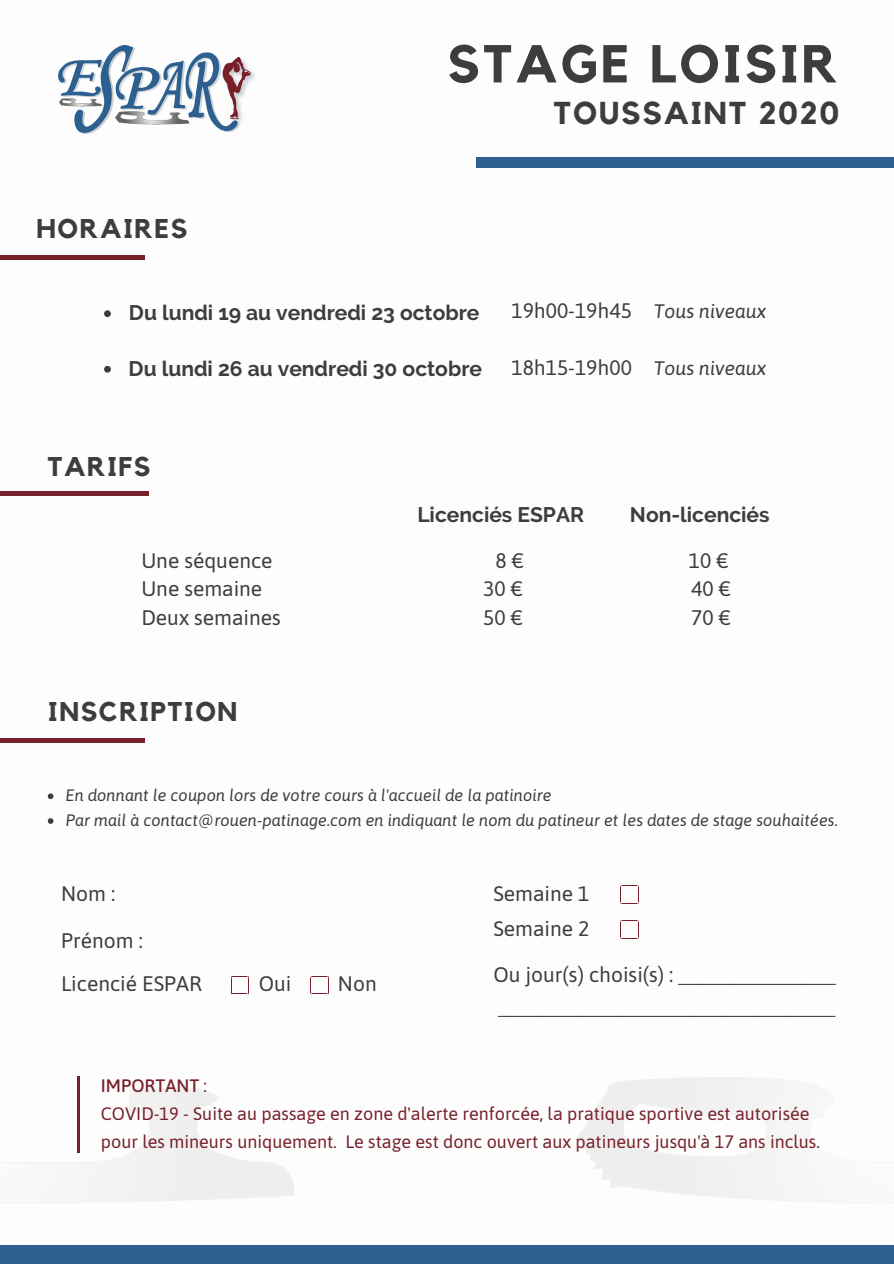
<style>
.page{position:relative;width:894px;height:1264px;background:#fff}
.page>*{position:absolute;margin:0;border:0;box-sizing:border-box;transform-origin:0 0}
.t1{font:700 52.65px "Kollektif";letter-spacing:.06em;color:#3d3d3d}
.t2{font:700 31.5px "Kollektif";letter-spacing:.06em;color:#3d3d3d}
.t3{font:700 27px "Kollektif";letter-spacing:.06em;color:#3d3d3d}
.t4{font:21px/29.4px "Asap";color:#3d3d3d}
.t5{font:700 21px "Raleway";color:#3d3d3d}
.t6{font:italic 19.5px "Asap";color:#3d3d3d}
.t7{font:18px/28px "Asap";color:#78202a}
.t8{font:italic 16.5px/24.8px "Asap";color:#3d3d3d}
.s1{font-style:italic;font-size:19.5px}
.s2{font-weight:500}
</style>
<div class="page">
<div style="left:0;top:1244px;width:893px;height:19px;background:#2d5f8f"></div>
<div style="left:475px;top:157px;width:418px;height:10px;background:#2d5f8f"></div>
<img style="left:59px;top:45px;width:196px;height:88px">
<div style="left:0;top:491px;width:148px;height:5px;background:#78202a"></div>
<hr style="left:0;top:256px;width:145px;height:4px;background:#78202a">
<svg style="left:104px;top:310px;width:7px;height:7px"></svg>
<svg style="left:104px;top:366px;width:7px;height:6px"></svg>
<img style="left:0;top:1077px;width:295px;height:125px">
<hr style="left:77px;top:1076px;width:2px;height:77px;background:#78202a">
<svg style="left:48px;top:793px;width:5px;height:6px"></svg>
<svg style="left:48px;top:818px;width:5px;height:5px"></svg>
<div style="left:0;top:738px;width:145px;height:5px;background:#78202a"></div>
<svg style="left:620px;top:885px;width:18px;height:19px"></svg>
<svg style="left:620px;top:920px;width:18px;height:19px"></svg>
<svg style="left:231px;top:976px;width:18px;height:18px"></svg>
<svg style="left:310px;top:976px;width:19px;height:18px"></svg>
<p class="t3" style="left:37px;top:216px;width:152px">HORAIRES</p>
<h1 class="t1" style="left:447px;top:40px;width:392px">STAGE LOISIR</h1>
<h2 class="t2" style="left:553px;top:99px;width:287px">TOUSSAINT 2020</h2>
<p class="t5" style="left:129px;top:301px;width:352px">Du lundi 19 au vendredi 23 octobre</p>
<p class="t5" style="left:129px;top:356px;width:355px">Du lundi 26 au vendredi 30 octobre</p>
<p class="t4" style="left:511px;top:296px;width:256px">19h00-19h45 <span class="s1">Tous niveaux</span></p>
<p class="t4" style="left:511px;top:353px;width:122px">18h15-19h00</p>
<p class="t6" style="left:653px;top:356px;width:114px">Tous niveaux</p>
<p class="t3" style="left:47px;top:454px;width:104px">TARIFS</p>
<p class="t5" style="left:417px;top:502px;width:168px">Licenciés ESPAR</p>
<p class="t5" style="left:629px;top:502px;width:141px">Non-licenciés</p>
<p class="t4" style="left:141px;top:545px;width:133px">Une séquence</p>
<p class="t4" style="left:495px;top:545px;width:30px">8€</p>
<p class="t4" style="left:688px;top:545px;width:42px">10 €</p>
<p class="t4" style="left:483px;top:573px;width:42px">30 €<br>50 €</p>
<p class="t4" style="left:141px;top:573px;width:141px">Une semaine<br>Deux semaines</p>
<p class="t4" style="left:691px;top:573px;width:42px">40 €<br>70 €</p>
<p class="t3" style="left:48px;top:699px;width:190px">INSCRIPTION</p>
<p class="t8" style="left:66px;top:783px;width:773px">En donnant le coupon lors de votre cours à l'accueil de la patinoire<br>Par mail à contact@rouen-patinage.com en indiquant le nom du patineur et les dates de stage souhaitées.</p>
<p class="t4" style="left:61px;top:878px;width:56px">Nom :</p>
<p class="t4" style="left:61px;top:926px;width:83px">Prénom :</p>
<p class="t4" style="left:493px;top:875px;width:97px;line-height:35px">Semaine 1<br>Semaine 2</p>
<p class="t4" style="left:61px;top:969px;width:142px">Licencié ESPAR</p>
<p class="t4" style="left:258px;top:969px;width:34px">Oui</p>
<p class="t4" style="left:338px;top:969px;width:40px">Non</p>
<p class="t4" style="left:493px;top:959px;width:344px;line-height:31.5px">Ou jour(s) choisi(s) : ______________ ______________________________</p>
<p class="t7" style="left:101px;top:1071px;width:720px"><span class="s2">IMPORTANT</span> :<br>COVID-19 - Suite au passage en zone d'alerte renforcée, la pratique sportive est autorisée pour les mineurs uniquement. Le stage est donc ouvert aux patineurs jusqu'à 17 ans inclus.</p>
</div>
